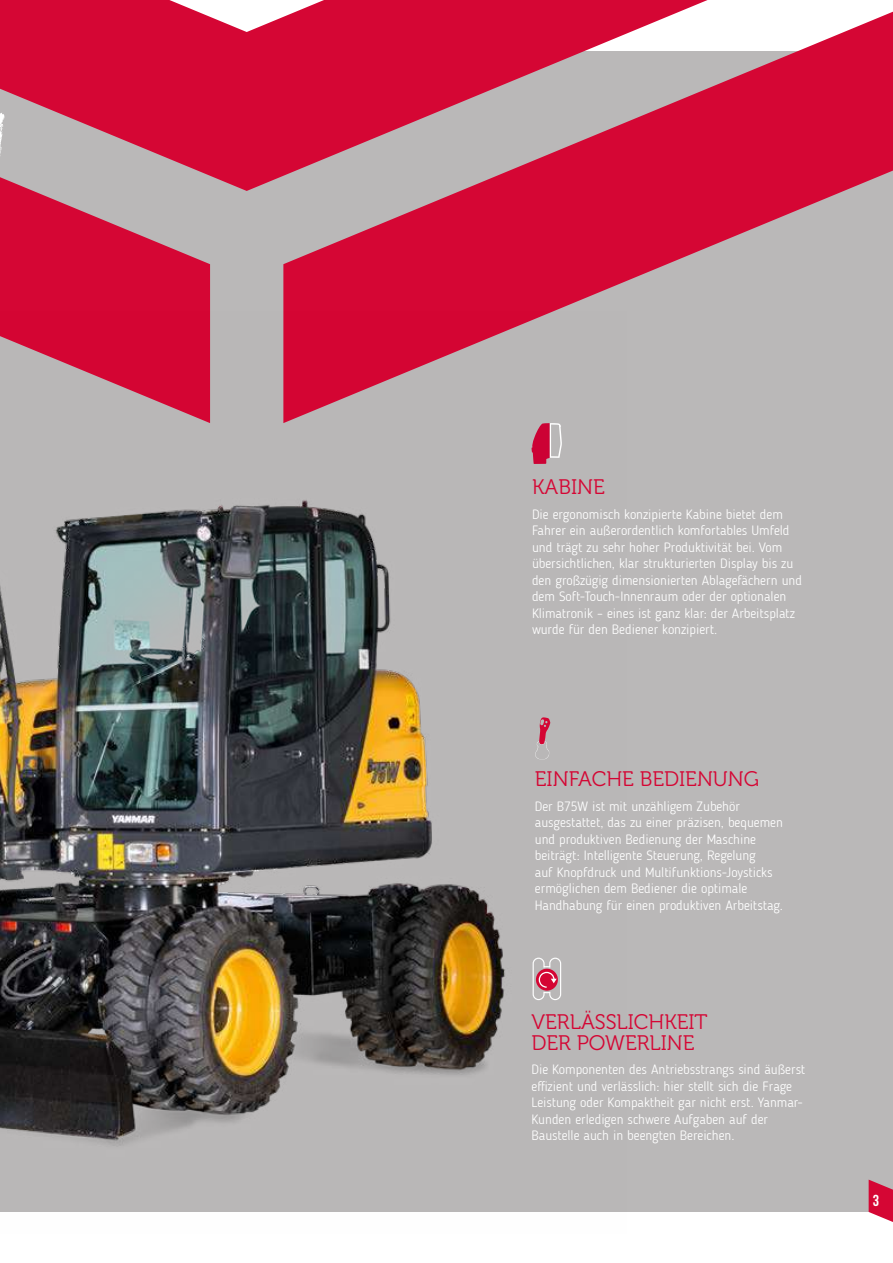
<style>
.page{position:relative;width:893px;height:1263px;background:#fff}
.page>*{position:absolute;margin:0;border:0;box-sizing:border-box;transform-origin:0 0}
.t1{font:21px/21px "Museo 300";color:#d50634}
.t2{font:15.9px "Bebas Neue";color:#fff}
.t3{font:300 13.5px/16.5px "Blogger Sans";color:#fff}
</style>
<div class="page">
<div style="left:0;top:51px;width:893px;height:1161px;background:#bab8b8"></div>
<svg style="left:869px;top:1179px;width:24px;height:43px"></svg>
<svg style="left:283px;top:12px;width:610px;height:300px;fill:#d50634"></svg>
<svg style="left:0;top:0;width:708px;height:191px;fill:#d50634"></svg>
<svg style="left:0;top:177px;width:210px;height:135px;fill:#d50634"></svg>
<img style="left:0;top:312px;width:562px;height:834px">
<svg style="left:531px;top:423px;width:31px;height:41px"></svg>
<h1 class="t1" style="left:532px;top:476px;width:74px">KABINE</h1>
<p class="t3" style="left:532px;top:506px;width:271px">Die ergonomisch konzipierte Kabine bietet dem Fahrer ein außerordentlich komfortables Umfeld und trägt zu sehr hoher Produktivität bei. Vom übersichtlichen, klar strukturierten Display bis zu den großzügig dimensionierten Ablagefächern und dem Soft-Touch-Innenraum oder der optionalen Klimatronik – eines ist ganz klar: der Arbeitsplatz wurde für den Bediener konzipiert.</p>
<h1 class="t1" style="left:535px;top:769px;width:226px">EINFACHE BEDIENUNG</h1>
<p class="t3" style="left:535px;top:798px;width:250px">Der B75W ist mit unzähligem Zubehör ausgestattet, das zu einer präzisen, bequemen und produktiven Bedienung der Maschine beiträgt: Intelligente Steuerung, Regelung<br>auf Knopfdruck und Multifunktions-Joysticks ermöglichen dem Bediener die optimale Handhabung für einen produktiven Arbeitstag.</p>
<h1 class="t1" style="left:531px;top:1012px;width:178px">VERLÄSSLICHKEIT<br>DER POWERLINE</h1>
<p class="t3" style="left:531px;top:1061px;width:275px">Die Komponenten des Antriebsstrangs sind äußerst effizient und verlässlich: hier stellt sich die Frage Leistung oder Kompaktheit gar nicht erst. Yanmar-Kunden erledigen schwere Aufgaben auf der Baustelle auch in beengten Bereichen.</p>
<p class="t2" style="left:873px;top:1192px;width:8px">3</p>
</div>
